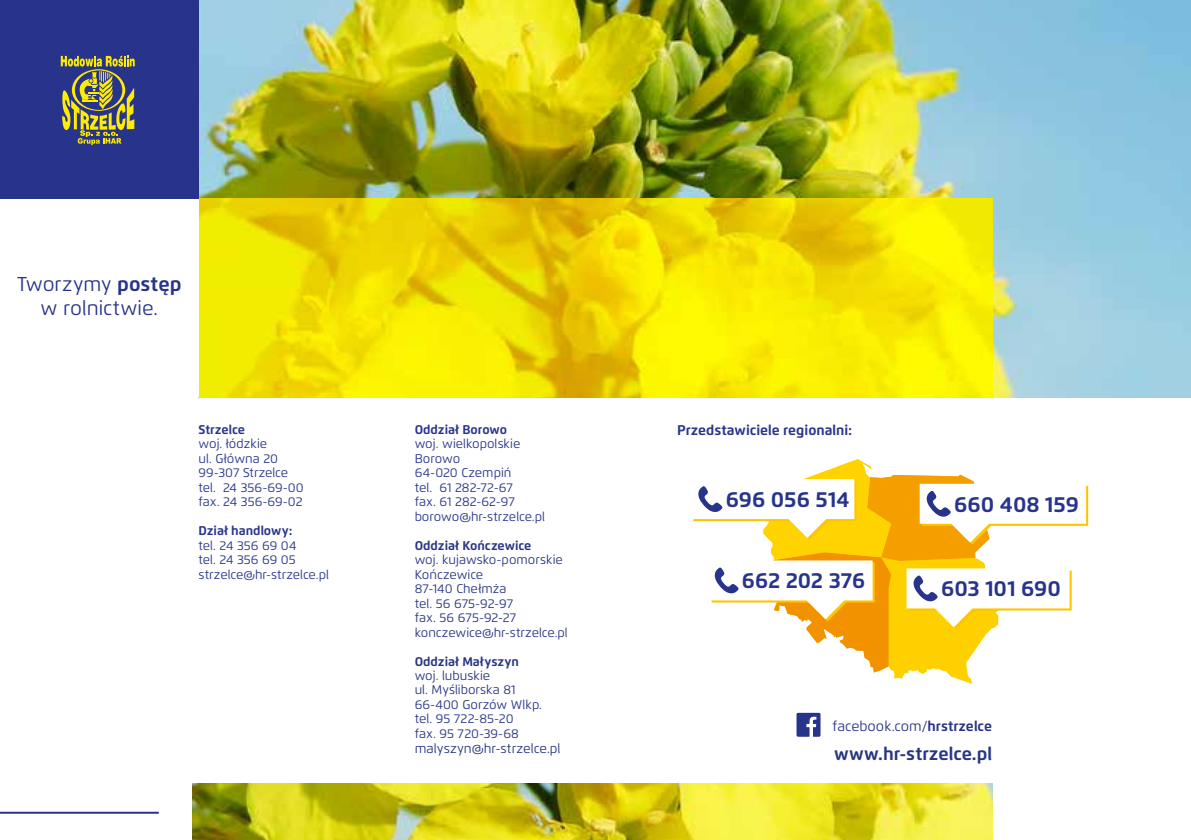
<style>
.page{position:relative;width:1191px;height:840px;background:#fff}
.page>*{position:absolute;margin:0;border:0;box-sizing:border-box;transform-origin:0 0}
.t1{font:700 21.8px "Flexo";color:#28348b}
.t2{font:20px/24px "Flexo";color:#28348b;text-align:center}
.t3{font:700 18px "Flexo";color:#283583}
.t4{font:700 14px "Flexo";color:#28348b}
.t5{font:14px "Flexo";color:#283583}
.t6{font:13.2px "Flexo";letter-spacing:.005em;color:#283583}
.t7{font:12.6px/14.4px "Flexo";color:#28348b}
.t8{font:12.6px/14.4px "Flexo";color:#283583}
.t9{font:700 12.6px "Flexo";color:#28348b}
.t10{font:700 12.6px "Flexo";color:#283583}
.s1{font-weight:700}
</style>
<div class="page">
<hr style="left:0;top:811px;width:159px;height:2px;background:#28348b">
<img style="left:198px;top:0;width:993px;height:397px">
<img style="left:192px;top:783px;width:800px;height:56px">
<img style="left:198px;top:198px;width:794px;height:199px">
<div style="left:0;top:0;width:198px;height:198px;background:#28348b"></div>
<svg style="left:61px;top:56px;width:74px;height:89px"></svg>
<svg style="left:873px;top:672px;width:99px;height:11px"></svg>
<svg style="left:693px;top:459px;width:395px;height:213px"></svg>
<svg style="left:796px;top:712px;width:24px;height:24px"></svg>
<h2 class="t2" style="left:17px;top:272px;width:166px">Tworzymy <span class="s1">postęp </span>w rolnictwie.</h2>
<p class="t9" style="left:198px;top:421px;width:48px">Strzelce</p>
<p class="t7" style="left:198px;top:436px;width:107px">woj. łódzkie<br>ul. Główna 20<br>99-307 Strzelce tel. 24 356-69-00 fax. 24 356-69-02</p>
<p class="t9" style="left:198px;top:523px;width:95px">Dział handlowy:</p>
<p class="t7" style="left:198px;top:538px;width:132px">tel. 24 356 69 04<br>tel. 24 356 69 05 strzelce@hr-strzelce.pl</p>
<p class="t9" style="left:415px;top:421px;width:94px">Oddział Borowo</p>
<p class="t7" style="left:415px;top:436px;width:132px">woj. wielkopolskie<br>Borowo<br>64-020 Czempiń<br>tel. 61 282-72-67<br>fax. 61 282-62-97 borowo@hr-strzelce.pl</p>
<p class="t10" style="left:415px;top:537px;width:118px">Oddział Kończewice</p>
<p class="t8" style="left:415px;top:552px;width:155px">woj. kujawsko-pomorskie<br>Kończewice<br>87-140 Chełmża<br>tel. 56 675-92-97<br>fax. 56 675-92-27 konczewice@hr-strzelce.pl</p>
<p class="t10" style="left:415px;top:653px;width:106px">Oddział Małyszyn</p>
<p class="t8" style="left:415px;top:668px;width:129px">woj. lubuskie<br>ul. Myśliborska 81<br>66-400 Gorzów Wlkp. tel. 95 722-85-20<br>fax. 95 720-39-68</p>
<p class="t6" style="left:415px;top:739px;width:147px">malyszyn@hr-strzelce.pl</p>
<p class="t4" style="left:677px;top:421px;width:176px">Przedstawiciele regionalni:</p>
<h1 class="t1" style="left:726px;top:486px;width:125px">696 056 514</h1>
<h1 class="t1" style="left:742px;top:567px;width:125px">662 202 376</h1>
<h1 class="t1" style="left:954px;top:490px;width:126px">660 408 159</h1>
<h1 class="t1" style="left:941px;top:575px;width:121px">603 101 690</h1>
<p class="t5" style="left:832px;top:717px;width:161px">facebook.com/<span class="s1">hrstrzelce</span></p>
<h3 class="t3" style="left:834px;top:742px;width:159px">www.hr-strzelce.pl</h3>
</div>
